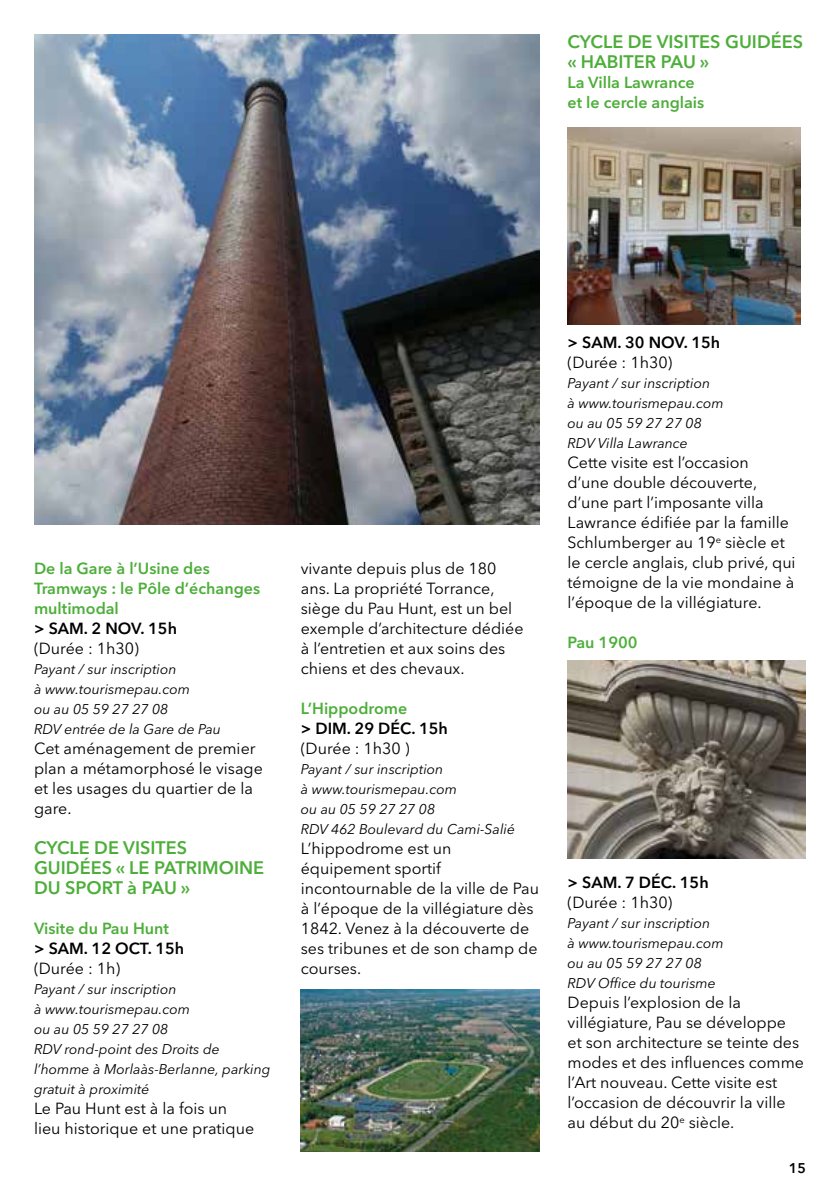
<style>
.page{position:relative;width:840px;height:1191px;background:#fff}
.page>*{position:absolute;margin:0;border:0;box-sizing:border-box;transform-origin:0 0}
.t1{font:600 18px/20px "Avenir Next LT Pro";color:#4dae3a}
.t2{font:16px/20px "Avenir Next LT Pro";color:#000}
.t3{font:600 16px/20px "Avenir Next LT Pro";color:#4dae3a}
.t4{font:600 16px "Avenir Next LT Pro";color:#000}
.t5{font:italic 14px/20px "Avenir Next LT Pro";color:#000}
.t6{font:600 14px "Avenir Next LT Pro";color:#000}
</style>
<div class="page">
<img style="left:34px;top:34px;width:505px;height:490px">
<img style="left:567px;top:127px;width:232px;height:197px">
<img style="left:567px;top:660px;width:238px;height:198px">
<img style="left:300px;top:989px;width:239px;height:162px">
<p class="t1" style="left:567px;top:31px;width:237px">CYCLE DE VISITES GUIDÉES « HABITER PAU »</p>
<p class="t3" style="left:567px;top:72px;width:138px">La Villa Lawrance et le cercle anglais</p>
<p class="t3" style="left:34px;top:558px;width:227px">De la Gare à l’Usine des<br>Tramways : le Pôle d’échanges multimodal</p>
<p class="t4" style="left:34px;top:618px;width:144px">&gt; SAM. 2 NOV. 15h</p>
<p class="t2" style="left:34px;top:638px;width:106px">(Durée : 1h30)</p>
<p class="t5" style="left:34px;top:659px;width:188px">Payant / sur inscription<br>à www.tourismepau.com<br>ou au 05 59 27 27 08<br>RDV entrée de la Gare de Pau</p>
<p class="t2" style="left:34px;top:738px;width:230px">Cet aménagement de premier plan a métamorphosé le visage et les usages du quartier de la gare.</p>
<p class="t1" style="left:34px;top:837px;width:231px">CYCLE DE VISITES<br>GUIDÉES « LE PATRIMOINE<br>DU SPORT à PAU »</p>
<p class="t3" style="left:34px;top:918px;width:136px">Visite du Pau Hunt</p>
<p class="t4" style="left:34px;top:938px;width:152px">&gt; SAM. 12 OCT. 15h</p>
<p class="t2" style="left:34px;top:958px;width:88px">(Durée : 1h)</p>
<p class="t5" style="left:34px;top:979px;width:238px">Payant / sur inscription<br>à www.tourismepau.com<br>ou au 05 59 27 27 08<br>RDV rond-point des Droits de l’homme à Morlaàs-Berlanne, parking gratuit à proximité</p>
<p class="t2" style="left:34px;top:1098px;width:221px">Le Pau Hunt est à la fois un lieu historique et une pratique</p>
<p class="t2" style="left:300px;top:558px;width:224px">vivante depuis plus de 180 ans. La propriété Torrance, siège du Pau Hunt, est un bel exemple d’architecture dédiée à l’entretien et aux soins des chiens et des chevaux.</p>
<p class="t3" style="left:300px;top:698px;width:108px">L’Hippodrome</p>
<p class="t4" style="left:300px;top:718px;width:148px">&gt; DIM. 29 DÉC. 15h</p>
<p class="t2" style="left:300px;top:738px;width:110px">(Durée : 1h30 )</p>
<p class="t5" style="left:300px;top:759px;width:215px">Payant / sur inscription<br>à www.tourismepau.com<br>ou au 05 59 27 27 08<br>RDV 462 Boulevard du Cami-Salié</p>
<p class="t2" style="left:300px;top:838px;width:239px">L’hippodrome est un équipement sportif incontournable de la ville de Pau à l’époque de la villégiature dès<br>1842. Venez à la découverte de ses tribunes et de son champ de courses.</p>
<p class="t4" style="left:567px;top:332px;width:154px">&gt; SAM. 30 NOV. 15h</p>
<p class="t2" style="left:567px;top:352px;width:106px">(Durée : 1h30)</p>
<p class="t5" style="left:567px;top:373px;width:158px">Payant / sur inscription<br>à www.tourismepau.com ou au 05 59 27 27 08<br>RDV Villa Lawrance</p>
<p class="t2" style="left:567px;top:452px;width:229px">Cette visite est l’occasion<br>d’une double découverte, d’une part l’imposante villa<br>Lawrance édifiée par la famille<br>Schlumberger au 19<sup>e</sup> siècle et le cercle anglais, club privé, qui témoigne de la vie mondaine à l’époque de la villégiature.</p>
<p class="t3" style="left:567px;top:632px;width:72px">Pau 1900</p>
<p class="t4" style="left:567px;top:872px;width:142px">&gt; SAM. 7 DÉC. 15h</p>
<p class="t2" style="left:567px;top:892px;width:106px">(Durée : 1h30)</p>
<p class="t5" style="left:567px;top:913px;width:158px">Payant / sur inscription<br>à www.tourismepau.com ou au 05 59 27 27 08<br>RDV Office du tourisme</p>
<p class="t2" style="left:567px;top:992px;width:238px">Depuis l’explosion de la villégiature, Pau se développe et son architecture se teinte des modes et des influences comme l’Art nouveau. Cette visite est l’occasion de découvrir la ville au début du 20<sup>e</sup> siècle.</p>
<p class="t6" style="left:788px;top:1159px;width:19px">15</p>
</div>
